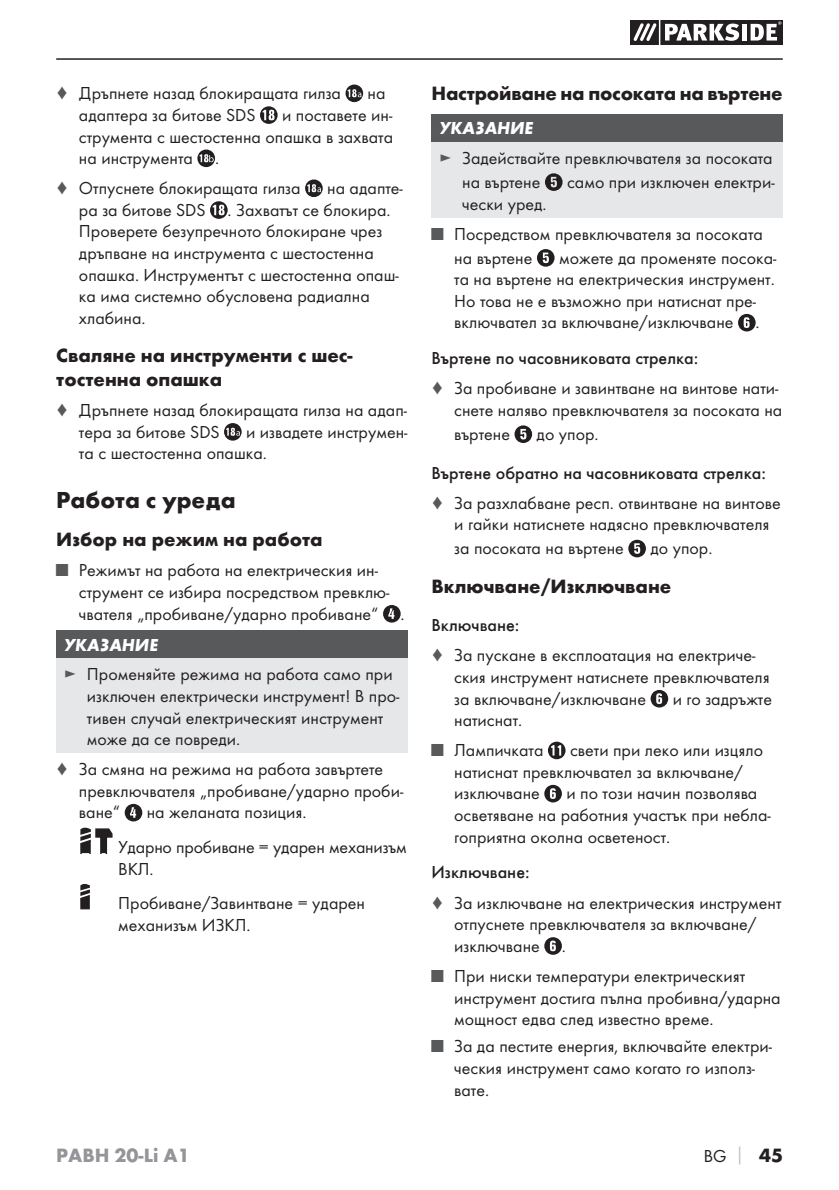
<style>
.page{position:relative;width:839px;height:1190px;background:#fff}
.page>*{position:absolute;margin:0;border:0;box-sizing:border-box;transform-origin:0 0}
.t1{font:700 24px "Futura";color:#231f20}
.t2{font:700 20px/24px "Futura";color:#231f20}
.t3{font:700 20px "Futura";color:#939598}
.t4{font:18px/21.6px "Futura Boo";color:#231f20}
.t5{font:500 18px "Futura";color:#231f20}
.t6{font:italic 700 18px "Futura";color:#fff}
.s1{color:#58595b}
.s2{font-family:"Futura";font-weight:700;color:#bbbdc0}
.s3{font-family:"Futura";font-weight:700;font-size:20px}
</style>
<div class="page">
<hr style="left:56px;top:58px;width:726px;height:2px;background:#231f20">
<svg style="left:630px;top:20px;width:152px;height:25px"></svg>
<hr style="left:658px;top:20px;width:2px;height:25px;background:#fff">
<svg style="left:345px;top:85px;width:18px;height:17px"></svg>
<svg style="left:260px;top:106px;width:17px;height:18px"></svg>
<svg style="left:197px;top:149px;width:18px;height:18px"></svg>
<svg style="left:305px;top:179px;width:17px;height:18px"></svg>
<svg style="left:210px;top:201px;width:17px;height:18px"></svg>
<svg style="left:224px;top:423px;width:17px;height:17px"></svg>
<svg style="left:383px;top:605px;width:17px;height:17px"></svg>
<div style="left:56px;top:630px;width:351px;height:29px;background:#58595b"></div>
<div style="left:56px;top:659px;width:351px;height:94px;background:#e6e7e8"></div>
<svg style="left:125px;top:804px;width:17px;height:17px"></svg>
<svg style="left:80px;top:827px;width:32px;height:26px"></svg>
<svg style="left:80px;top:884px;width:10px;height:25px"></svg>
<div style="left:431px;top:114px;width:351px;height:28px;background:#58595b"></div>
<div style="left:431px;top:142px;width:351px;height:75px;background:#e6e7e8"></div>
<svg style="left:545px;top:173px;width:17px;height:18px"></svg>
<svg style="left:537px;top:249px;width:17px;height:18px"></svg>
<svg style="left:738px;top:314px;width:17px;height:17px"></svg>
<svg style="left:514px;top:425px;width:18px;height:18px"></svg>
<svg style="left:628px;top:540px;width:17px;height:17px"></svg>
<svg style="left:650px;top:690px;width:17px;height:17px"></svg>
<svg style="left:548px;top:741px;width:17px;height:18px"></svg>
<svg style="left:544px;top:785px;width:17px;height:17px"></svg>
<svg style="left:544px;top:937px;width:17px;height:17px"></svg>
<p class="t4" style="left:56px;top:83px;width:286px"><span class="s1">♦</span> Дръпнете назад блокиращата гилза</p>
<p class="t4" style="left:367px;top:83px;width:19px">на</p>
<p class="t4" style="left:79px;top:105px;width:178px">адаптера за битове SDS</p>
<p class="t4" style="left:79px;top:105px;width:315px;text-align:justify;text-indent:203px">и поставете ин&shy;струмента с шестостенна опашка в захвата на инструмента .</p>
<p class="t4" style="left:56px;top:178px;width:246px"><span class="s1">♦</span> Отпуснете блокиращата гилза</p>
<p class="t4" style="left:79px;top:178px;width:325px;text-indent:248px">на адапте&shy;ра за битове SDS . Захватът се блокира.<br>Проверете безупречното блокиране чрез дръпване на инструмента с шестостенна опашка. Инструментът с шестостенна опаш&shy;ка има системно обусловена радиална хлабина.</p>
<p class="t2" style="left:56px;top:345px;width:298px">Сваляне на инструменти с шес&shy;тостенна опашка</p>
<p class="t4" style="left:79px;top:400px;width:329px;text-indent:-23px"><span class="s1">♦</span> Дръпнете назад блокиращата гилза на адап&shy;тера за битове SDS</p>
<p class="t4" style="left:79px;top:422px;width:330px;text-indent:167px">и извадете инструмен&shy;та с шестостенна опашка.</p>
<h1 class="t1" style="left:56px;top:490px;width:181px">Работа с уреда</h1>
<p class="t2" style="left:56px;top:529px;width:268px">Избор на режим на работа</p>
<p class="t4" style="left:79px;top:560px;width:327px;text-indent:-23px"><span class="s1">■</span> Режимът на работа на електрическия ин&shy;струмент се избира посредством превклю&shy;чвателя „пробиване/ударно пробиване“ .</p>
<p class="t6" style="left:64px;top:638px;width:95px">УКАЗАНИЕ</p>
<p class="t4" style="left:87px;top:664px;width:314px;text-indent:-23px"><span class="s1">►</span> Променяйте режима на работа само при изключен електрически инструмент! В про&shy;тивен случай електрическият инструмент може да се повреди.</p>
<p class="t4" style="left:79px;top:759px;width:325px;text-indent:-23px"><span class="s1">♦</span> За смяна на режима на работа завъртете превключвателя „пробиване/ударно проби&shy;ване“</p>
<p class="t4" style="left:118px;top:796px;width:290px;line-height:34.6px;text-indent:28px">на желаната позиция.<br>Ударно пробиване = ударен механизъм</p>
<p class="t4" style="left:118px;top:852px;width:248px;line-height:34.6px">ВКЛ.<br>Пробиване/Завинтване = ударен</p>
<p class="t4" style="left:118px;top:915px;width:134px">механизъм ИЗКЛ.</p>
<p class="t2" style="left:431px;top:83px;width:352px">Настройване на посоката на въртене</p>
<p class="t6" style="left:439px;top:122px;width:95px">УКАЗАНИЕ</p>
<p class="t4" style="left:462px;top:147px;width:312px;line-height:24px;text-indent:-23px"><span class="s1">►</span> Задействайте превключвателя за посоката на въртене</p>
<p class="t4" style="left:566px;top:172px;width:209px">само при изключен електри-</p>
<p class="t4" style="left:462px;top:194px;width:86px">чески уред.</p>
<p class="t4" style="left:454px;top:222px;width:310px;line-height:24px;text-indent:-23px"><span class="s1">■</span> Посредством превключвателя за посоката на въртене</p>
<p class="t4" style="left:454px;top:248px;width:323px;text-indent:105px">можете да променяте посока&shy;та на въртене на електрическия инструмент.<br>Но това не е възможно при натиснат пре&shy;включвател за включване/изключване .</p>
<p class="t5" style="left:431px;top:350px;width:268px">Въртене по часовниковата стрелка:</p>
<p class="t4" style="left:431px;top:378px;width:352px;text-align:right"><span class="s1">♦</span> За пробиване и завинтване на винтове нати&shy;снете наляво превключвателя за посоката на</p>
<p class="t4" style="left:454px;top:424px;width:57px">въртене</p>
<p class="t4" style="left:536px;top:424px;width:63px">до упор.</p>
<p class="t5" style="left:431px;top:464px;width:336px">Въртене обратно на часовниковата стрелка:</p>
<p class="t4" style="left:454px;top:493px;width:328px;text-indent:-23px"><span class="s1">♦</span> За разхлабване респ. отвинтване на винтове и гайки натиснете надясно превключвателя</p>
<p class="t4" style="left:454px;top:538px;width:171px">за посоката на въртене</p>
<p class="t4" style="left:650px;top:538px;width:63px">до упор.</p>
<p class="t2" style="left:431px;top:575px;width:241px">Включване/Изключване</p>
<p class="t5" style="left:431px;top:617px;width:89px">Включване:</p>
<p class="t4" style="left:454px;top:645px;width:317px;text-indent:-23px"><span class="s1">♦</span> За пускане в експлоатация на електриче&shy;ския инструмент натиснете превключвателя за включване/изключване</p>
<p class="t4" style="left:672px;top:688px;width:101px">и го задръжте</p>
<p class="t4" style="left:454px;top:710px;width:69px">натиснат.</p>
<p class="t4" style="left:431px;top:740px;width:113px"><span class="s1">■</span> Лампичката</p>
<p class="t4" style="left:454px;top:740px;width:310px;text-indent:116px">свети при леко или изцяло натиснат превключвател за включване/ изключване</p>
<p class="t4" style="left:454px;top:783px;width:318px;text-indent:112px">и по този начин позволява осветяване на работния участък при небла&shy;гоприятна околна осветеност.</p>
<p class="t5" style="left:431px;top:864px;width:100px">Изключване:</p>
<p class="t4" style="left:454px;top:892px;width:328px;text-indent:-23px"><span class="s1">♦</span> За изключване на електрическия инструмент отпуснете превключвателя за включване/ изключване .</p>
<p class="t4" style="left:454px;top:966px;width:328px;text-indent:-23px"><span class="s1">■</span> При ниски температури електрическият инструмент достига пълна пробивна/ударна мощност едва след известно време.</p>
<p class="t4" style="left:454px;top:1036px;width:319px;text-indent:-23px"><span class="s1">■</span> За да пестите енергия, включвайте електри&shy;ческия инструмент само когато го използ&shy;вате.</p>
<p class="t3" style="left:56px;top:1147px;width:135px">PABH 20-Li A1</p>
<p class="t4" style="left:703px;top:1146px;width:81px">BG <span class="s2">│</span> <span class="s3">45</span></p>
</div>
